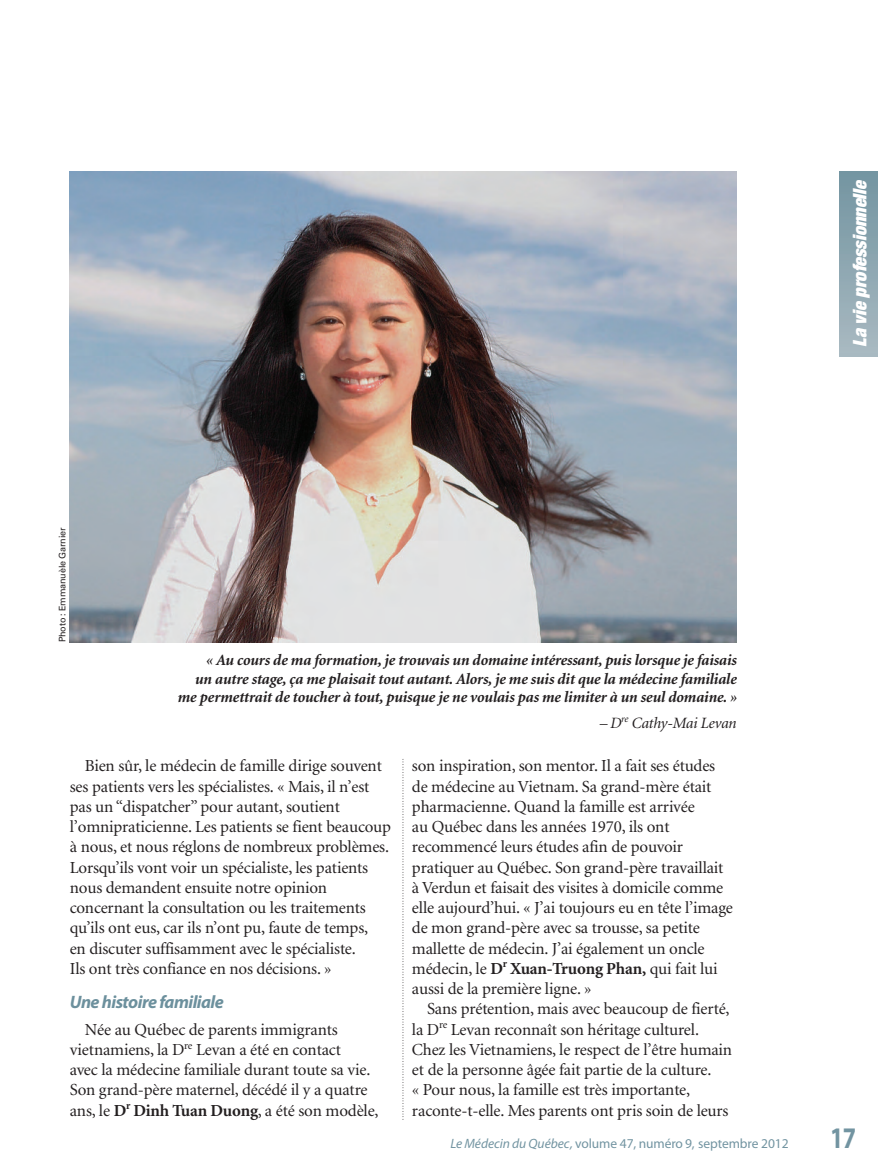
<style>
.page{position:relative;width:878px;height:1175px;background:#fff}
.page>*{position:absolute;margin:0;border:0;box-sizing:border-box;transform-origin:0 0}
.t1{font:700 30px "Myriad Pro";color:#7294a1;scale:.8 1}
.t2{font:italic 900 expanded 18.75px "Helvetica Neue";color:#fff}
.t3{font:italic 700 18px "Myriad Pro";letter-spacing:-.03em;color:#6c909d}
.t4{font:16.8px/20.2px "Minion";letter-spacing:-.01em;color:#231f20}
.t5{font:italic 700 15.75px/18.8px "Minion";letter-spacing:-.015em;color:#231f20;text-align:right}
.t6{font:italic 15.75px "Minion";letter-spacing:-.015em;color:#231f20}
.t7{font:13.5px "Myriad Pro";letter-spacing:-.005em;color:#7294a1}
.t8{font:9px "Univers";letter-spacing:-.015em;color:#231f20}
.s1{font-weight:700}
.s2{font-style:italic}
</style>
<div class="page">
<svg style="left:402px;top:759px;width:1px;height:361px"></svg>
<div style="left:839px;top:172px;width:39px;height:184px;background:linear-gradient(to bottom,#7395a1,#a9b9c1)"></div>
<img style="left:70px;top:172px;width:666px;height:470px">
<p class="t8" style="left:59px;top:642px;width:116px;rotate:-90deg">Photo : Emmanuèle Garnier</p>
<p class="t5" style="left:177px;top:651px;width:560px">« Au cours de ma formation, je trouvais un domaine intéressant, puis lorsque je faisais<br>un autre stage, ça me plaisait tout autant. Alors, je me suis dit que la médecine familiale me permettrait de toucher à tout, puisque je ne voulais pas me limiter à un seul domaine. »</p>
<p class="t6" style="left:599px;top:716px;width:139px">– D<sup>re</sup> Cathy-Mai Levan</p>
<p class="t2" style="left:852px;top:347px;width:169px;rotate:-90deg">La vie professionnelle</p>
<p class="t4" style="left:70px;top:757px;width:323px;text-indent:15px">Bien sûr, le médecin de famille dirige souvent ses patients vers les spécialistes. « Mais, il n’est pas un “dispatcher” pour autant, soutient l’omnipraticienne. Les patients se fient beaucoup à nous, et nous réglons de nombreux problèmes.<br>Lorsqu’ils vont voir un spécialiste, les patients nous demandent ensuite notre opinion concernant la consultation ou les traitements qu’ils ont eus, car ils n’ont pu, faute de temps,<br>en discuter suffisamment avec le spécialiste.<br>Ils ont très confiance en nos décisions. »</p>
<p class="t3" style="left:70px;top:994px;width:156px">Une histoire familiale</p>
<p class="t4" style="left:70px;top:1020px;width:310px;text-indent:15px">Née au Québec de parents immigrants vietnamiens, la D<sup>re</sup> Levan a été en contact<br>avec la médecine familiale durant toute sa vie.<br>Son grand-père maternel, décédé il y a quatre ans, le <span class="s1">D</span><sup>r</sup> <span class="s1">Dinh Tuan Duong</span>, a été son modèle,</p>
<p class="t4" style="left:412px;top:757px;width:322px">son inspiration, son mentor. Il a fait ses études de médecine au Vietnam. Sa grand-mère était pharmacienne. Quand la famille est arrivée<br>au Québec dans les années 1970, ils ont recommencé leurs études afin de pouvoir pratiquer au Québec. Son grand-père travaillait à Verdun et faisait des visites à domicile comme elle aujourd’hui. « J’ai toujours eu en tête l’image de mon grand-père avec sa trousse, sa petite mallette de médecin. J’ai également un oncle médecin, le <span class="s1">D</span><sup>r</sup> <span class="s1">Xuan-Truong Phan,</span> qui fait lui aussi de la première ligne. »</p>
<p class="t4" style="left:412px;top:1000px;width:322px;text-indent:15px">Sans prétention, mais avec beaucoup de fierté, la D<sup>re</sup> Levan reconnaît son héritage culturel.<br>Chez les Vietnamiens, le respect de l’être humain et de la personne âgée fait partie de la culture.<br>« Pour nous, la famille est très importante, raconte-t-elle. Mes parents ont pris soin de leurs</p>
<p class="t7" style="left:450px;top:1138px;width:340px"><span class="s2">Le Médecin du Québec,</span> volume 47, numéro 9, septembre 2012</p>
<h1 class="t1" style="left:830px;top:1126px;width:34px">17</h1>
</div>
